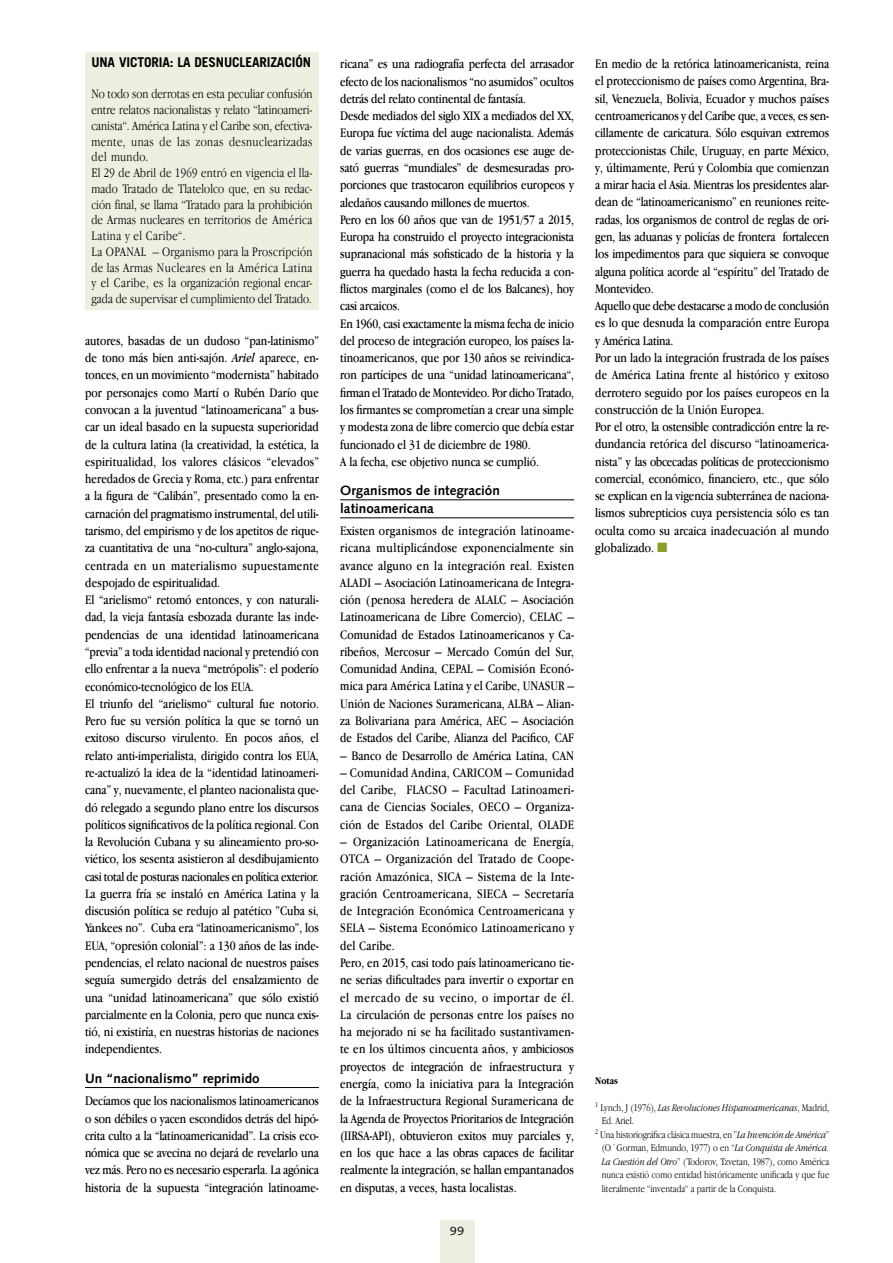
<style>
.page{position:relative;width:893px;height:1263px;background:#fff}
.page>*{position:absolute;margin:0;border:0;box-sizing:border-box;transform-origin:0 0}
.t1{font:13.5px/17.2px "Apple Garamond";color:#000;text-align:justify}
.t2{font:300 13.5px/15.8px "Apple Garamond";letter-spacing:.005em;color:#000}
.t3{font:13.5px/17.2px "Apple Garamond";letter-spacing:.02em;color:#000}
.t4{font:700 13.5px/18px "Syntax";color:#000}
.t5{font:700 13.5px "Trade Gothic";letter-spacing:-.01em;color:#000}
.t6{font:12px "Syntax";color:#000}
.t7{font:300 10.5px "Apple Garamond";letter-spacing:.005em;color:#000}
.t8{font:italic 300 10.5px "Apple Garamond";letter-spacing:.005em;color:#000}
.t9{font:700 10.5px "Apple Garamond";color:#000}
.s1{font-style:italic}
.s2{color:#899e2d}
.s3{font-style:normal}
</style>
<div class="page">
<div style="left:440px;top:1219px;width:34px;height:44px;background:#edf0e0"></div>
<hr style="left:85px;top:1087px;width:234px;height:1px;background:#000">
<hr style="left:340px;top:500px;width:234px;height:1px;background:#000">
<hr style="left:340px;top:518px;width:234px;height:1px;background:#000">
<div style="left:85px;top:52px;width:234px;height:257px;background:#edf0e0"></div>
<p class="t5" style="left:91px;top:54px;width:221px">UNA VICTORIA: LA DESNUCLEARIZACIÓN</p>
<p class="t2" style="left:91px;top:86px;width:223px">No todo son derrotas en esta peculiar confusión entre relatos nacionalistas y relato “latinoameri&shy;canista“. América Latina y el Caribe son, efectiva&shy;mente, unas de las zonas desnuclearizadas del mundo.<br>El 29 de Abril de 1969 entró en vigencia el lla&shy;mado Tratado de Tlatelolco que, en su redac&shy;ción final, se llama “Tratado para la prohibición de Armas nucleares en territorios de América Latina y el Caribe“.<br>La OPANAL – Organismo para la Proscripción de las Armas Nucleares en la América Latina y el Caribe, es la organización regional encar&shy;gada de supervisar el cumplimiento del Tratado.</p>
<p class="t1" style="left:85px;top:332px;width:235px;text-align:left">autores, basadas de un dudoso “pan-latinismo” de tono más bien anti-sajón. <span class="s1">Ariel</span> aparece, en&shy;tonces, en un movimiento “modernista” habitado por personajes como Martí o Rubén Darío que convocan a la juventud “latinoamericana” a bus&shy;car un ideal basado en la supuesta superioridad de la cultura latina (la creatividad, la estética, la espiritualidad, los valores clásicos “elevados” heredados de Grecia y Roma, etc.) para enfrentar a la figura de “Calibán”, presentado como la en&shy;carnación del pragmatismo instrumental, del utili&shy;tarismo, del empirismo y de los apetitos de rique&shy;za cuantitativa de una “no-cultura” anglo-sajona, centrada en un materialismo supuestamente despojado de espiritualidad.<br>El “arielismo“ retomó entonces, y con naturali&shy;dad, la vieja fantasía esbozada durante las inde&shy;pendencias de una identidad latinoamericana “previa” a toda identidad nacional y pretendió con ello enfrentar a la nueva “metrópolis”: el poderío económico-tecnológico de los EUA.<br>El triunfo del “arielismo“ cultural fue notorio.<br>Pero fue su versión política la que se tornó un exitoso discurso virulento. En pocos años, el relato anti-imperialista, dirigido contra los EUA, re-actualizó la idea de la “identidad latinoameri&shy;cana” y, nuevamente, el planteo nacionalista que&shy;dó relegado a segundo plano entre los discursos políticos significativos de la política regional. Con la Revolución Cubana y su alineamiento pro-so&shy;viético, los sesenta asistieron al desdibujamiento casi total de posturas nacionales en política exterior.<br>La guerra fría se instaló en América Latina y la discusión política se redujo al patético ”Cuba si, Yankees no”. Cuba era “latinoamericanismo”, los EUA, “opresión colonial”: a 130 años de las inde&shy;pendencias, el relato nacional de nuestros países seguía sumergido detrás del ensalzamiento de una “unidad latinoamericana” que sólo existió parcialmente en la Colonia, pero que nunca exis&shy;tió, ni existiría, en nuestras historias de naciones independientes.</p>
<p class="t4" style="left:85px;top:1069px;width:176px">Un “nacionalismo” reprimido</p>
<p class="t1" style="left:85px;top:1092px;width:235px">Decíamos que los nacionalismos latinoamericanos o son débiles o yacen escondidos detrás del hipó&shy;crita culto a la “latinoamericanidad”. La crisis eco&shy;nómica que se avecina no dejará de revelarlo una vez más. Pero no es necesario esperarla. La agónica historia de la supuesta “integración latinoame-</p>
<p class="t1" style="left:340px;top:55px;width:235px;text-align:left">ricana” es una radiografía perfecta del arrasador efecto de los nacionalismos “no asumidos” ocultos detrás del relato continental de fantasía.<br>Desde mediados del siglo XIX a mediados del XX, Europa fue víctima del auge nacionalista. Además de varias guerras, en dos ocasiones ese auge de&shy;sató guerras “mundiales” de desmesuradas pro&shy;porciones que trastocaron equilibrios europeos y aledaños causando millones de muertos.<br>Pero en los 60 años que van de 1951/57 a 2015, Europa ha construido el proyecto integracionista supranacional más sofisticado de la historia y la guerra ha quedado hasta la fecha reducida a con&shy;flictos marginales (como el de los Balcanes), hoy casi arcaicos.<br>En 1960, casi exactamente la misma fecha de inicio del proceso de integración europeo, los países la&shy;tinoamericanos, que por 130 años se reivindica&shy;ron partícipes de una “unidad latinoamericana“, firman el Tratado de Montevideo. Por dicho Tratado, los firmantes se comprometían a crear una simple y modesta zona de libre comercio que debía estar funcionado el 31 de diciembre de 1980.<br>A la fecha, ese objetivo nunca se cumplió.</p>
<p class="t4" style="left:340px;top:481px;width:161px">Organismos de integración latinoamericana</p>
<p class="t1" style="left:340px;top:522px;width:235px">Existen organismos de integración latinoame&shy;ricana multiplicándose exponencialmente sin avance alguno en la integración real. Existen ALADI – Asociación Latinoamericana de Integra&shy;ción (penosa heredera de ALALC</p>
<p class="t1" style="left:340px;top:591px;width:235px;text-indent:171px">– Asociación<br>Latinoamericana de Libre Comercio), CELAC</p>
<p class="t1" style="left:340px;top:608px;width:235px;text-indent:227px">– Comunidad de Estados Latinoamericanos y Ca&shy;ribeños, Mercosur – Mercado Común del Sur, Comunidad Andina, CEPAL – Comisión Econó&shy;mica para América Latina y el Caribe, UNASUR</p>
<p class="t1" style="left:340px;top:677px;width:235px;text-indent:227px">– Unión de Naciones Suramericana, ALBA – Alian&shy;za Bolivariana para América, AEC</p>
<p class="t1" style="left:340px;top:712px;width:235px;text-align:right">– Asociación<br>de Estados del Caribe, Alianza del Pacifico, CAF</p>
<p class="t1" style="left:340px;top:746px;width:221px">– Banco de Desarrollo de América Latina, CAN</p>
<p class="t1" style="left:340px;top:764px;width:120px">– Comunidad Andina, CARIC</p>
<p class="t1" style="left:485px;top:764px;width:91px">OM – Comunidad</p>
<p class="t1" style="left:340px;top:781px;width:80px">del Caribe, FLACS</p>
<p class="t1" style="left:340px;top:781px;width:235px;text-indent:98px">O – Facultad Latinoameri&shy;cana de Ciencias Sociales, OEC O – Organiza&shy;ción de Estados del Caribe Oriental, OLADE</p>
<p class="t3" style="left:340px;top:833px;width:235px">– Organización Latinoamericana de Energía,<br>OTCA</p>
<p class="t3" style="left:340px;top:850px;width:235px;text-indent:34px">– Organización del Tratado de Coope&shy;ración Amazónica, SICA</p>
<p class="t1" style="left:340px;top:867px;width:235px;text-indent:126px">– Sistema de la Inte&shy;gración Centroamericana, SIECA</p>
<p class="t1" style="left:340px;top:885px;width:235px;text-indent:173px">– Secretaría de Integración Económica Centroamericana y SELA</p>
<p class="t1" style="left:340px;top:919px;width:235px;text-align:left;text-indent:29px">– Sistema Económico Latinoamericano y del Caribe.<br>Pero, en 2015, casi todo país latinoamericano tie&shy;ne serias dificultades para invertir o exportar en el mercado de su vecino, o importar de él.<br>La circulación de personas entre los países no ha mejorado ni se ha facilitado sustantivamen&shy;te en los últimos cincuenta años, y ambiciosos proyectos de integración de infraestructura y energía, como la iniciativa para la Integración de la Infraestructura Regional Suramericana de la Agenda de Proyectos Prioritarios de Integración (IIRSA</p>
<p class="t1" style="left:340px;top:1126px;width:235px;text-indent:29px">-API), obtuvieron exitos muy parciales y, en los que hace a las obras capaces de facilitar realmente la integración, se hallan empantanados en disputas, a veces, hasta localistas.</p>
<p class="t6" style="left:450px;top:1223px;width:15px">99</p>
<p class="t1" style="left:595px;top:55px;width:235px;text-align:left">En medio de la retórica latinoamericanista, reina el proteccionismo de países como Argentina, Bra&shy;sil, Venezuela, Bolivia, Ecuador y muchos países centroamericanos y del Caribe que, a veces, es sen&shy;cillamente de caricatura. Sólo esquivan extremos proteccionistas Chile, Uruguay, en parte México, y, últimamente, Perú y Colombia que comienzan a mirar hacia el Asia. Mientras los presidentes alar&shy;dean de “latinoamericanismo” en reuniones reite&shy;radas, los organismos de control de reglas de ori&shy;gen, las aduanas y policías de frontera fortalecen los impedimentos para que siquiera se convoque alguna política acorde al “espíritu” del Tratado de Montevideo.<br>Aquello que debe destacarse a modo de conclusión es lo que desnuda la comparación entre Europa y América Latina.<br>Por un lado la integración frustrada de los países de América Latina frente al histórico y exitoso derrotero seguido por los países europeos en la construcción de la Unión Europea.<br>Por el otro, la ostensible contradicción entre la re&shy;dundancia retórica del discurso “latinoamerica&shy;nista” y las obcecadas políticas de proteccionismo comercial, económico, financiero, etc., que sólo se explican en la vigencia subterránea de naciona&shy;lismos subrepticios cuya persistencia sólo es tan oculta como su arcaica inadecuación al mundo globalizado. <span class="s2">■</span></p>
<p class="t9" style="left:595px;top:1074px;width:24px">Notas</p>
<p class="t8" style="left:595px;top:1101px;width:235px"><sup>1</sup> <span class="s3">Lynch, J (1976),</span> Las Revoluciones Hispanoamericanas<span class="s3">, Madrid,</span></p>
<p class="t7" style="left:602px;top:1115px;width:34px">Ed. Ariel.</p>
<p class="t7" style="left:595px;top:1128px;width:235px"><sup>2</sup> Una historiográfica clásica muestra, en ”<span class="s1">La Invención de América</span>”</p>
<p class="t7" style="left:602px;top:1142px;width:229px">(O´Gorman, Edmundo, 1977) o en “<span class="s1">La Conquista de América.</span></p>
<p class="t7" style="left:602px;top:1155px;width:229px"><span class="s1">La Cuestión del Otro</span>” (Todorov, Tzvetan, 1987), como América</p>
<p class="t7" style="left:602px;top:1169px;width:229px">nunca existió como entidad históricamente unificada y que fue</p>
<p class="t7" style="left:602px;top:1182px;width:176px">literalmente “inventada“ a partir de la Conquista.</p>
</div>
